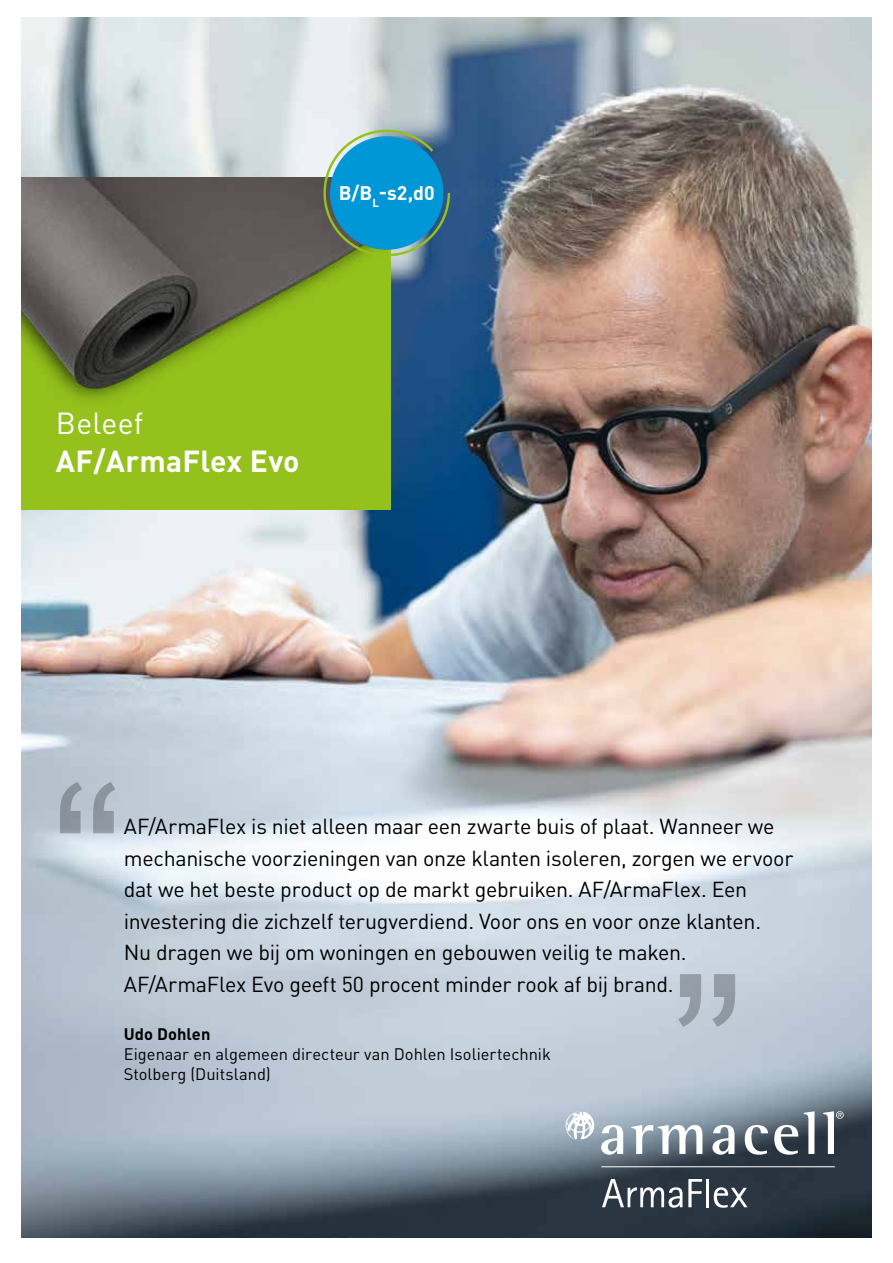
<style>
.page{position:relative;width:893px;height:1263px;background:#fff}
.page>*{position:absolute;margin:0;border:0;box-sizing:border-box;transform-origin:0 0}
.t1{font:225px "Arial";color:#000}
.t2{font:219.3px "Arial";color:#000}
.t3{font:700 30.15px "DIN Pro";letter-spacing:.01em;color:#fff}
.t4{font:30.15px "DIN Pro";letter-spacing:.01em;color:#fff}
.t5{font:21.45px/31.3px "DIN Pro";letter-spacing:-.015em;color:#000}
.t6{font:700 19.5px "DIN Pro";color:#fff}
.t7{font:16.5px/19.8px "DIN Pro";color:#000}
.t8{font:700 16.5px "DIN Pro";letter-spacing:.005em;color:#000}
</style>
<div class="page">
<img style="left:21px;top:17px;width:851px;height:1220px">
<svg style="left:601px;top:1125px;width:22px;height:30px"></svg>
<svg style="left:631px;top:1125px;width:71px;height:29px"></svg>
<svg style="left:712px;top:1125px;width:22px;height:30px"></svg>
<svg style="left:745px;top:1125px;width:23px;height:30px"></svg>
<svg style="left:774px;top:1125px;width:24px;height:30px"></svg>
<svg style="left:804px;top:1111px;width:10px;height:43px"></svg>
<svg style="left:823px;top:1111px;width:21px;height:43px"></svg>
<svg style="left:563px;top:1097px;width:32px;height:55px"></svg>
<hr style="left:601px;top:1166px;width:234px;height:1px;background:#fff">
<svg style="left:602px;top:1179px;width:80px;height:29px"></svg>
<svg style="left:688px;top:1179px;width:14px;height:28px"></svg>
<hr style="left:706px;top:1179px;width:2px;height:28px;background:#fff">
<svg style="left:714px;top:1187px;width:33px;height:21px"></svg>
<div style="left:21px;top:177px;width:370px;height:332px;background:#94c11c"></div>
<img style="left:21px;top:177px;width:386px;height:296px">
<svg style="left:322px;top:128px;width:129px;height:130px;background:#3094b6"></svg>
<p class="t6" style="left:339px;top:177px;width:98px">B/B<sub>L</sub>-s2,d0</p>
<h3 class="t4" style="left:56px;top:399px;width:89px">Beleef</h3>
<h3 class="t3" style="left:56px;top:436px;width:245px">AF/ArmaFlex Evo</h3>
<h2 class="t2" style="left:51px;top:713px;width:75px">“</h2>
<p class="t5" style="left:124px;top:809px;width:671px">AF/ArmaFlex is niet alleen maar een zwarte buis of plaat. Wanneer we mechanische voorzieningen van onze klanten isoleren, zorgen we ervoor dat we het beste product op de markt gebruiken. AF/ArmaFlex. Een investering die zichzelf terugverdiend. Voor ons en voor onze klanten.<br>Nu dragen we bij om woningen en gebouwen veilig te maken.<br>AF/ArmaFlex Evo geeft 50 procent minder rook af bij brand.</p>
<h1 class="t1" style="left:670px;top:903px;width:76px">”</h1>
<p class="t8" style="left:124px;top:1020px;width:88px">Udo Dohlen</p>
<p class="t7" style="left:124px;top:1042px;width:429px">Eigenaar en algemeen directeur van Dohlen Isoliertechnik<br>Stolberg (Duitsland)</p>
</div>
